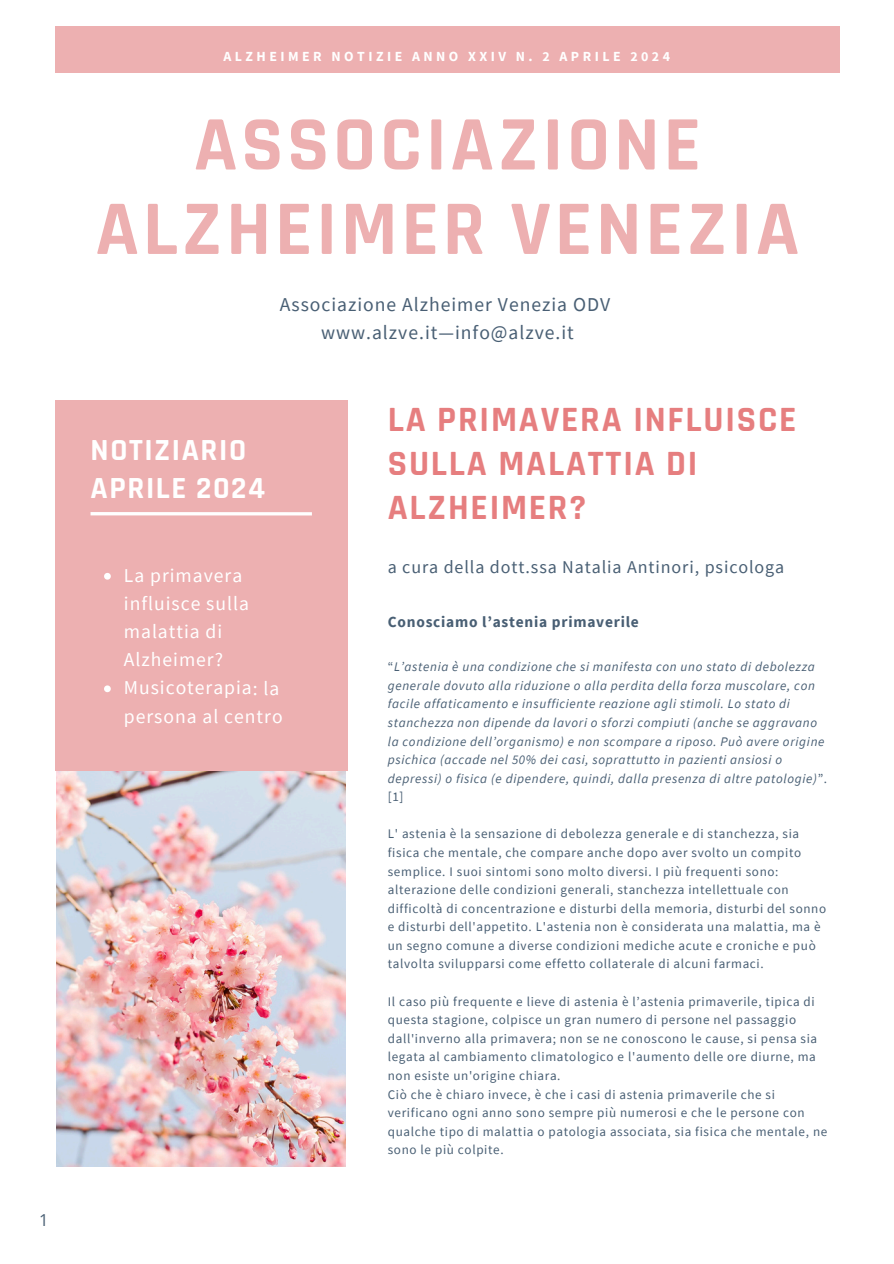
<style>
.page{position:relative;width:894px;height:1264px;background:#fff}
.page>*{position:absolute;margin:0;border:0;box-sizing:border-box;transform-origin:0 0}
.t1{font:700 77.85px/84.4px "Rajdhani";letter-spacing:.05em;color:#edb0b1;text-align:center}
.t2{font:700 36px/43.8px "Rajdhani";letter-spacing:.05em;color:#e67e7f}
.t3{font:700 31.05px/38.2px "Rajdhani";letter-spacing:.05em;color:#fff}
.t4{font:19.65px/28px "Source Sans Pro";letter-spacing:.05em;color:#fff}
.t5{font:19.65px/28.2px "Source Sans Pro";letter-spacing:.05em;color:#495f74;text-align:center}
.t6{font:18px "Source Sans Pro";letter-spacing:.05em;color:#495f74}
.t7{font:16.5px "Open Sans";color:#495f74}
.t8{font:700 15.45px "Source Sans Pro";letter-spacing:.05em;color:#495f74}
.t9{font:700 13.95px "Source Sans Pro";letter-spacing:.25em;color:#fff}
.t10{font:13.05px/18.6px "Source Sans Pro";letter-spacing:.05em;color:#495f74}
.t11{font:italic 13.05px/18.6px "Source Sans Pro";letter-spacing:.05em;color:#495f74}
.s1{font-style:normal}
</style>
<div class="page">
<div style="left:55px;top:26px;width:784px;height:46px;background:#edb0b1"></div>
<div style="left:55px;top:400px;width:293px;height:370px;background:#edb0b1"></div>
<svg style="left:104px;top:573px;width:7px;height:6px"></svg>
<svg style="left:104px;top:685px;width:7px;height:7px"></svg>
<hr style="left:90px;top:512px;width:222px;height:3px;background:#fff">
<img style="left:56px;top:771px;width:290px;height:395px">
<h2 class="t7" style="left:39px;top:1208px;width:11px">1</h2>
<p class="t9" style="left:223px;top:47px;width:448px">ALZHEIMER NOTIZIE ANNO XXIV N. 2 APRILE 2024</p>
<h5 class="t1" style="left:95px;top:104px;width:705px">ASSOCIAZIONE<br>ALZHEIMER VENEZIA</h5>
<h1 class="t5" style="left:280px;top:289px;width:332px">Associazione Alzheimer Venezia ODV www.alzve.it—info@alzve.it</h1>
<p class="t3" style="left:91px;top:431px;width:176px">NOTIZIARIO<br>APRILE 2024</p>
<h4 class="t2" style="left:387px;top:399px;width:410px">LA PRIMAVERA INFLUISCE<br>SULLA MALATTIA DI<br>ALZHEIMER?</h4>
<p class="t4" style="left:124px;top:561px;width:127px">La primavera influisce sulla malattia di<br>Alzheimer?</p>
<p class="t4" style="left:124px;top:673px;width:160px">Musicoterapia: la persona al centro</p>
<h3 class="t6" style="left:387px;top:555px;width:398px">a cura della dott.ssa Natalia Antinori, psicologa</h3>
<p class="t8" style="left:387px;top:612px;width:252px">Conosciamo l’astenia primaverile</p>
<h4 class="t11" style="left:387px;top:657px;width:441px"><span class="s1">“</span>L’astenia è una condizione che si manifesta con uno stato di debolezza generale dovuto alla riduzione o alla perdita della forza muscolare, con facile affaticamento e insufficiente reazione agli stimoli. Lo stato di stanchezza non dipende da lavori o sforzi compiuti (anche se aggravano la condizione dell’organismo) e non scompare a riposo. Può avere origine psichica (accade nel 50% dei casi, soprattutto in pazienti ansiosi o depressi) o fisica (e dipendere, quindi, dalla presenza di altre patologie)<span class="s1">”. [1]</span></h4>
<h6 class="t10" style="left:387px;top:824px;width:440px">L' astenia è la sensazione di debolezza generale e di stanchezza, sia fisica che mentale, che compare anche dopo aver svolto un compito semplice. I suoi sintomi sono molto diversi. I più frequenti sono: alterazione delle condizioni generali, stanchezza intellettuale con difficoltà di concentrazione e disturbi della memoria, disturbi del sonno e disturbi dell'appetito. L'astenia non è considerata una malattia, ma è un segno comune a diverse condizioni mediche acute e croniche e può talvolta svilupparsi come effetto collaterale di alcuni farmaci.</h6>
<p class="t10" style="left:387px;top:991px;width:431px">Il caso più frequente e lieve di astenia è l’astenia primaverile, tipica di questa stagione, colpisce un gran numero di persone nel passaggio dall'inverno alla primavera; non se ne conoscono le cause, si pensa sia legata al cambiamento climatologico e l'aumento delle ore diurne, ma non esiste un'origine chiara.</p>
<p class="t10" style="left:387px;top:1084px;width:441px">Ciò che è chiaro invece, è che i casi di astenia primaverile che si verificano ogni anno sono sempre più numerosi e che le persone con qualche tipo di malattia o patologia associata, sia fisica che mentale, ne sono le più colpite.</p>
</div>
